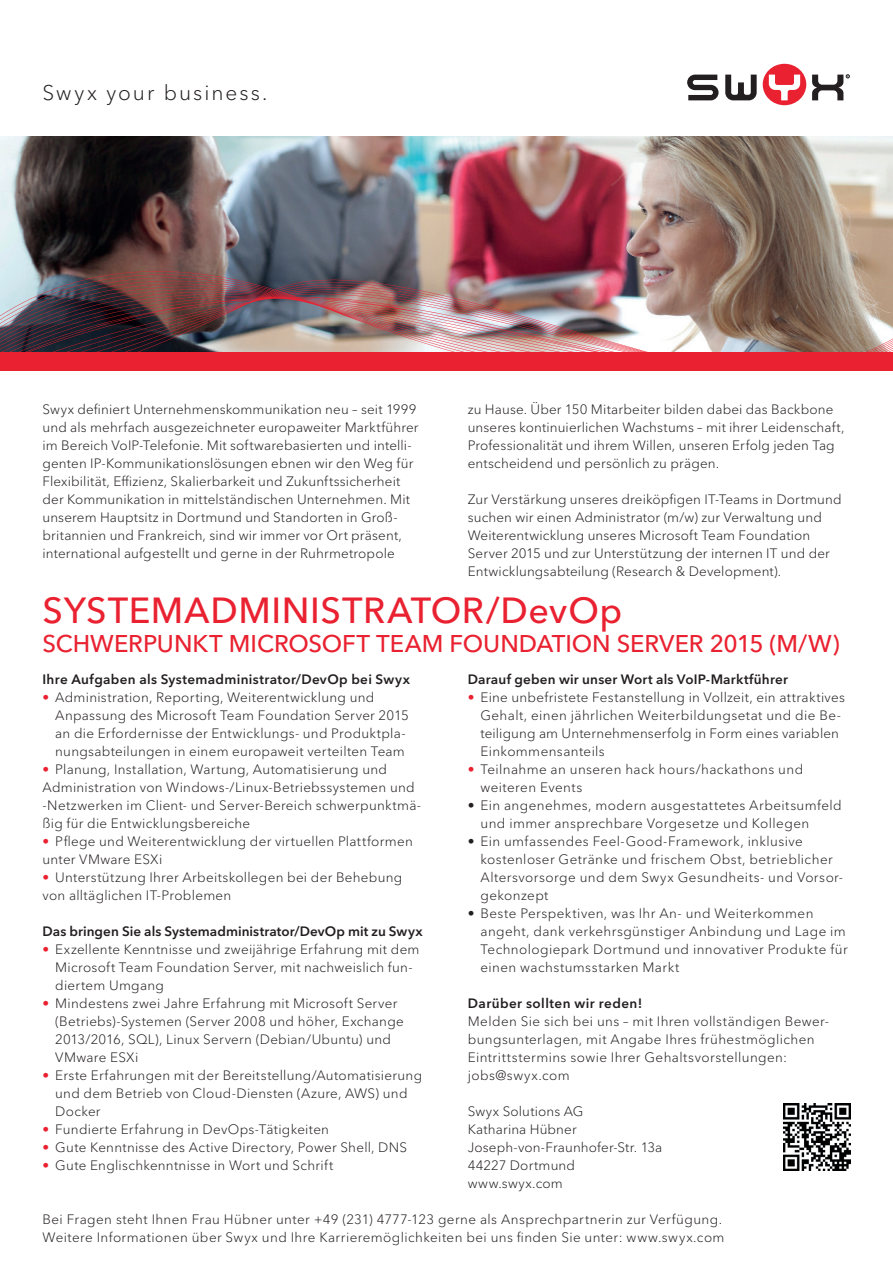
<style>
.page{position:relative;width:893px;height:1263px;background:#fff}
.page>*{position:absolute;margin:0;border:0;box-sizing:border-box;transform-origin:0 0}
.t1{font:500 36px "Avenir Next LT Pro";letter-spacing:.02em;color:#e92130}
.t2{font:500 24px "Avenir Next LT Pro";color:#e92130}
.t3{font:300 21px "Avenir Next LT Pro";letter-spacing:.095em;color:#231f20}
.t4{font:300 13.5px/18px "Avenir Next LT Pro";letter-spacing:.02em;color:#231f20}
.t5{font:600 13.5px "Avenir Next LT Pro";letter-spacing:.02em;color:#231f20}
.s1{color:#e92130}
</style>
<div class="page">
<img style="left:0;top:136px;width:893px;height:216px">
<img style="left:0;top:269px;width:274px;height:83px">
<div style="left:0;top:352px;width:893px;height:18px;background:#e92130"></div>
<svg style="left:763px;top:64px;width:43px;height:41px"></svg>
<svg style="left:687px;top:75px;width:32px;height:25px"></svg>
<svg style="left:725px;top:75px;width:32px;height:25px"></svg>
<svg style="left:812px;top:75px;width:37px;height:25px"></svg>
<img style="left:783px;top:1103px;width:67px;height:67px">
<h3 class="t3" style="left:43px;top:80px;width:227px">Swyx your business.</h3>
<p class="t4" style="left:43px;top:400px;width:378px">Swyx definiert Unternehmenskommunikation neu – seit 1999 und als mehrfach ausgezeichneter europaweiter Marktführer im Bereich VoIP-Telefonie. Mit softwarebasierten und intelli&shy;genten IP-Kommunikationslösungen ebnen wir den Weg für Flexibilität, Effizienz, Skalierbarkeit und Zukunftssicherheit der Kommunikation in mittelständischen Unternehmen. Mit unserem Hauptsitz in Dortmund und Standorten in Groß&shy;britannien und Frankreich, sind wir immer vor Ort präsent, international aufgestellt und gerne in der Ruhrmetropole</p>
<p class="t4" style="left:468px;top:400px;width:378px">zu Hause. Über 150 Mitarbeiter bilden dabei das Backbone unseres kontinuierlichen Wachstums – mit ihrer Leidenschaft, Professionalität und ihrem Willen, unseren Erfolg jeden Tag entscheidend und persönlich zu prägen.</p>
<p class="t4" style="left:468px;top:490px;width:375px">Zur Verstärkung unseres dreiköpfigen IT-Teams in Dortmund suchen wir einen Administrator (m/w) zur Verwaltung und Weiterentwicklung unseres Microsoft Team Foundation Server 2015 und zur Unterstützung der internen IT und der Entwicklungsabteilung (Research &amp; Development).</p>
<h1 class="t1" style="left:43px;top:589px;width:581px">SYSTEMADMINISTRATOR/DevOp</h1>
<h2 class="t2" style="left:43px;top:629px;width:799px">SCHWERPUNKT MICROSOFT TEAM FOUNDATION SERVER 2015 (M/W)</h2>
<p class="t5" style="left:468px;top:671px;width:322px">Darauf geben wir unser Wort als VoIP-Marktführer</p>
<p class="t4" style="left:480px;top:688px;width:366px;text-indent:-13px"><span class="s1">•</span> Eine unbefristete Festanstellung in Vollzeit, ein attraktives Gehalt, einen jährlichen Weiterbildungsetat und die Be&shy;teiligung am Unternehmenserfolg in Form eines variablen Einkommensanteils</p>
<p class="t4" style="left:480px;top:760px;width:324px;text-indent:-13px"><span class="s1">•</span> Teilnahme an unseren hack hours/hackathons und weiteren Events</p>
<p class="t4" style="left:480px;top:796px;width:363px;text-indent:-13px">• Ein angenehmes, modern ausgestattetes Arbeitsumfeld und immer ansprechbare Vorgesetze und Kollegen</p>
<p class="t4" style="left:480px;top:832px;width:364px;text-indent:-13px">• Ein umfassendes Feel-Good-Framework, inklusive kostenloser Getränke und frischem Obst, betrieblicher Altersvorsorge und dem Swyx Gesundheits- und Vorsor&shy;gekonzept</p>
<p class="t4" style="left:480px;top:904px;width:369px;text-indent:-13px">• Beste Perspektiven, was Ihr An- und Weiterkommen angeht, dank verkehrsgünstiger Anbindung und Lage im Technologiepark Dortmund und innovativer Produkte für einen wachstumsstarken Markt</p>
<p class="t5" style="left:468px;top:995px;width:176px">Darüber sollten wir reden!</p>
<p class="t4" style="left:468px;top:1012px;width:363px">Melden Sie sich bei uns – mit Ihren vollständigen Bewer&shy;bungsunterlagen, mit Angabe Ihres frühestmöglichen Eintrittstermins sowie Ihrer Gehaltsvorstellungen: jobs@swyx.com</p>
<p class="t4" style="left:468px;top:1102px;width:196px">Swyx Solutions AG<br>Katharina Hübner<br>Joseph-von-Fraunhofer-Str. 13a<br>44227 Dortmund www.swyx.com</p>
<p class="t4" style="left:43px;top:1210px;width:683px">Bei Fragen steht Ihnen Frau Hübner unter +49 (231) 4777-123 gerne als Ansprechpartnerin zur Verfügung.<br>Weitere Informationen über Swyx und Ihre Karrieremöglichkeiten bei uns finden Sie unter: www.swyx.com</p>
<p class="t5" style="left:43px;top:671px;width:369px">Ihre Aufgaben als Systemadministrator/DevOp bei Swyx</p>
<p class="t4" style="left:55px;top:688px;width:355px;text-indent:-13px"><span class="s1">•</span> Administration, Reporting, Weiterentwicklung und Anpassung des Microsoft Team Foundation Server 2015 an die Erfordernisse der Entwicklungs- und Produktpla&shy;nungsabteilungen in einem europaweit verteilten Team</p>
<p class="t4" style="left:43px;top:760px;width:380px"><span class="s1">•</span> Planung, Installation, Wartung, Automatisierung und Administration von Windows-/Linux-Betriebssystemen und -Netzwerken im Client- und Server-Bereich schwerpunktmä&shy;ßig für die Entwicklungsbereiche</p>
<p class="t4" style="left:43px;top:832px;width:372px"><span class="s1">•</span> Pflege und Weiterentwicklung der virtuellen Plattformen unter VMware ESXi</p>
<p class="t4" style="left:43px;top:868px;width:361px"><span class="s1">•</span> Unterstützung Ihrer Arbeitskollegen bei der Behebung von alltäglichen IT-Problemen</p>
<p class="t5" style="left:43px;top:923px;width:382px">Das bringen Sie als Systemadministrator/DevOp mit zu Swyx</p>
<p class="t4" style="left:55px;top:940px;width:366px;text-indent:-13px"><span class="s1">•</span> Exzellente Kenntnisse und zweijährige Erfahrung mit dem<br>Microsoft Team Foundation Server, mit nachweislich fun&shy;diertem Umgang</p>
<p class="t4" style="left:55px;top:994px;width:350px;text-indent:-13px"><span class="s1">•</span> Mindestens zwei Jahre Erfahrung mit Microsoft Server (Betriebs)-Systemen (Server 2008 und höher, Exchange 2013/2016, SQL), Linux Servern (Debian/Ubuntu) und VMware ESXi</p>
<p class="t4" style="left:55px;top:1066px;width:368px;text-indent:-13px"><span class="s1">•</span> Erste Erfahrungen mit der Bereitstellung/Automatisierung und dem Betrieb von Cloud-Diensten (Azure, AWS) und<br>Docker</p>
<p class="t4" style="left:43px;top:1120px;width:288px"><span class="s1">•</span> Fundierte Erfahrung in DevOps-Tätigkeiten</p>
<p class="t4" style="left:43px;top:1138px;width:366px"><span class="s1">•</span> Gute Kenntnisse des Active Directory, Power Shell, DNS</p>
<p class="t4" style="left:43px;top:1156px;width:292px"><span class="s1">•</span> Gute Englischkenntnisse in Wort und Schrift</p>
</div>
